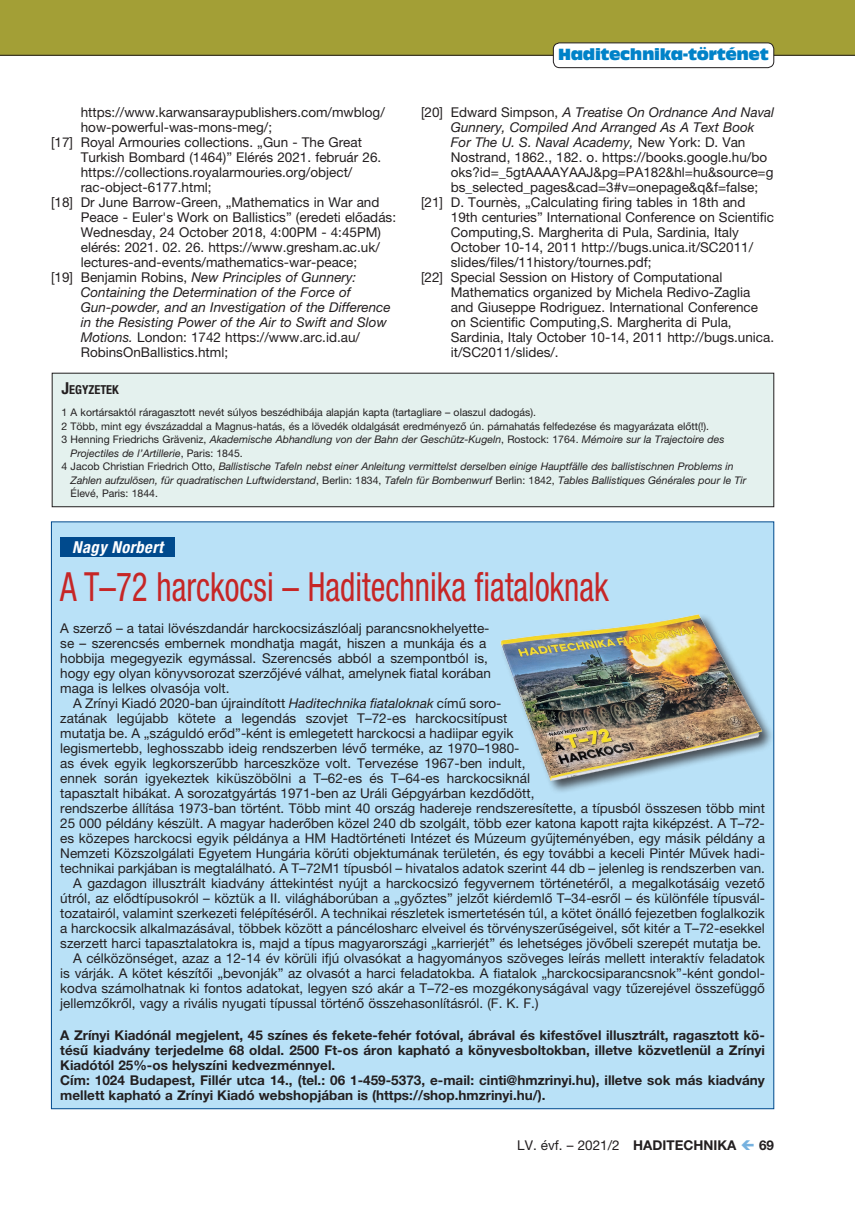
<style>
.page{position:relative;width:855px;height:1212px;background:#fff}
.page>*{position:absolute;margin:0;border:0;box-sizing:border-box;transform-origin:0 0}
.t1{font:condensed 40.2px "Helvetica Neue LT Pro";color:#c62626;scale:.82 1}
.t2{font:italic 700 condensed 16.5px "Helvetica Neue LT Pro";letter-spacing:.025em;color:#fff}
.t3{font:15px "Antique Olive Compact";letter-spacing:-.02em;color:#0082c8}
.t4{font:13.5px/15px "Helvetica Neue LT Pro";color:#231f20}
.t5{font:700 13.5px/15px "Helvetica Neue LT Pro";color:#231f20}
.t6{font:italic 13.5px "Helvetica Neue LT Pro";color:#231f20}
.t7{font:700 condensed 12.3px "Helvetica Neue LT Pro";color:#231f20}
.t8{font:italic 10.5px "Helvetica Neue LT Pro";color:#231f20}
.t9{font:10.5px "Helvetica Neue LT Pro";color:#231f20}
.s1{font-style:normal}
.s2{font-style:italic}
.s3{font-size:16.5px}
.s4{font-weight:700}
</style>
<div class="page">
<div style="left:0;top:0;width:855px;height:55px;background:#a39f36"></div>
<hr style="left:0;top:55px;width:855px;height:1px;background:#231f20">
<div style="left:553px;top:43px;width:220px;height:25px;background:#fff;border-radius:6px"></div>
<div style="left:553px;top:43px;width:221px;height:25px;border:1px solid #231f20;border-radius:6px"></div>
<div style="left:52px;top:373px;width:721px;height:134px;background:#e4f1ee"></div>
<div style="left:52px;top:373px;width:722px;height:134px;border:1px solid #231f20"></div>
<div style="left:51px;top:522px;width:722px;height:587px;background:#b9e1f7"></div>
<div style="left:60px;top:537px;width:115px;height:19px;background:#004a8d"></div>
<div style="left:500px;top:613px;width:275px;height:181px;background:#231f20;opacity:.75"></div>
<img style="left:500px;top:615px;width:262px;height:166px">
<p class="t4" style="left:81px;top:105px;width:305px">https://www.karwansaraypublishers.com/mwblog/</p>
<p class="t4" style="left:81px;top:120px;width:193px">how-powerful-was-mons-meg/;</p>
<p class="t4" style="left:51px;top:135px;width:312px">[17] Royal Armouries collections. „Gun - The Great</p>
<p class="t4" style="left:81px;top:150px;width:302px">Turkish Bombard (1464)” Elérés 2021. február 26.</p>
<p class="t4" style="left:81px;top:165px;width:273px">https://collections.royalarmouries.org/object/</p>
<p class="t4" style="left:81px;top:180px;width:132px">rac-object-6177.html;</p>
<p class="t4" style="left:51px;top:195px;width:330px">[18] Dr June Barrow-Green, „Mathematics in War and</p>
<p class="t4" style="left:81px;top:210px;width:317px">Peace - Euler's Work on Ballistics” (eredeti előadás:</p>
<p class="t4" style="left:81px;top:225px;width:302px">Wednesday, 24 October 2018, 4:00PM - 4:45PM)</p>
<p class="t4" style="left:81px;top:240px;width:301px">elérés: 2021. 02. 26. https://www.gresham.ac.uk/</p>
<p class="t4" style="left:81px;top:255px;width:278px">lectures-and-events/mathematics-war-peace;</p>
<p class="t6" style="left:51px;top:269px;width:307px"><span class="s1">[19] Benjamin Robins,</span> New Principles of Gunnery:</p>
<p class="t6" style="left:81px;top:284px;width:272px">Containing the Determination of the Force of</p>
<p class="t6" style="left:81px;top:299px;width:311px">Gun-powder, and an Investigation of the Difference</p>
<p class="t6" style="left:81px;top:314px;width:308px">in the Resisting Power of the Air to Swift and Slow</p>
<p class="t4" style="left:81px;top:330px;width:281px"><span class="s2">Motions.</span> London: 1742 https://www.arc.id.au/</p>
<p class="t4" style="left:81px;top:345px;width:149px">RobinsOnBallistics.html;</p>
<p class="t3" style="left:558px;top:44px;width:212px">Haditechnika-történet</p>
<p class="t6" style="left:421px;top:104px;width:354px"><span class="s1">[20] Edward Simpson,</span> A Treatise On Ordnance And Naval</p>
<p class="t6" style="left:451px;top:119px;width:305px">Gunnery, Compiled And Arranged As A Text Book</p>
<p class="t6" style="left:451px;top:134px;width:296px">For The U. S. Naval Academy, <span class="s1">New York: D. Van</span></p>
<p class="t4" style="left:451px;top:150px;width:318px">Nostrand, 1862., 182. o. https://books.google.hu/bo</p>
<p class="t4" style="left:451px;top:165px;width:324px">oks?id=_5gtAAAAYAAJ&amp;pg=PA182&amp;hl=hu&amp;source=g</p>
<p class="t4" style="left:451px;top:180px;width:309px">bs_selected_pages&amp;cad=3#v=onepage&amp;q&amp;f=false;</p>
<p class="t4" style="left:421px;top:195px;width:326px">[21] D. Tournès, „Calculating firing tables in 18th and</p>
<p class="t4" style="left:451px;top:210px;width:325px">19th centuries” International Conference on Scientific</p>
<p class="t4" style="left:451px;top:225px;width:289px">Computing,S. Margherita di Pula, Sardinia, Italy</p>
<p class="t4" style="left:451px;top:240px;width:304px">October 10-14, 2011 http://bugs.unica.it/SC2011/</p>
<p class="t4" style="left:451px;top:255px;width:202px">slides/files/11history/tournes.pdf;</p>
<p class="t4" style="left:421px;top:270px;width:303px">[22] Special Session on History of Computational</p>
<p class="t4" style="left:451px;top:285px;width:301px">Mathematics organized by Michela Redivo-Zaglia</p>
<p class="t4" style="left:451px;top:300px;width:309px">and Giuseppe Rodriguez. International Conference</p>
<p class="t4" style="left:451px;top:315px;width:282px">on Scientific Computing,S. Margherita di Pula,</p>
<p class="t4" style="left:451px;top:330px;width:325px">Sardinia, Italy October 10-14, 2011 http://bugs.unica.</p>
<p class="t4" style="left:451px;top:345px;width:109px">it/SC2011/slides/.</p>
<p class="t7" style="left:62px;top:382px;width:59px"><span class="s3">J</span>EGYZETEK</p>
<p class="t9" style="left:62px;top:406px;width:476px">1 A kortársaktól ráragasztott nevét súlyos beszédhibája alapján kapta (tartagliare – olaszul dadogás).</p>
<p class="t9" style="left:62px;top:420px;width:649px">2 Több, mint egy évszázaddal a Magnus-hatás, és a lövedék oldalgását eredményező ún. párnahatás felfedezése és magyarázata előtt(!).</p>
<p class="t8" style="left:62px;top:433px;width:664px"><span class="s1">3 Henning Friedrichs Gräveniz,</span> Akademische Abhandlung von der Bahn der Geschütz-Kugeln<span class="s1">, Rostock: 1764.</span> Mémoire sur la Trajectoire des</p>
<p class="t8" style="left:71px;top:447px;width:174px">Projectiles de l’Artillerie<span class="s1">, Paris: 1845.</span></p>
<p class="t8" style="left:62px;top:460px;width:674px"><span class="s1">4 Jacob Christian Friedrich Otto,</span> Ballistische Tafeln nebst einer Anleitung vermittelst derselben einige Hauptfälle des ballistischnen Problems in</p>
<p class="t8" style="left:71px;top:474px;width:677px">Zahlen aufzulösen, für quadratischen Luftwiderstand<span class="s1">, Berlin: 1834,</span> Tafeln für Bombenwurf <span class="s1">Berlin: 1842,</span> Tables Ballistiques Générales pour le Tir</p>
<p class="t9" style="left:71px;top:487px;width:89px">Élevé, Paris: 1844.</p>
<p class="t2" style="left:72px;top:537px;width:92px">Nagy Norbert</p>
<h1 class="t1" style="left:60px;top:563px;width:670px">A T–72 harckocsi – Haditechnika fiataloknak</h1>
<p class="t4" style="left:60px;top:620px;width:432px">A szerző – a tatai lövészdandár harckocsizászlóalj parancsnokhelyette&shy;se – szerencsés embernek mondhatja magát, hiszen a munkája és a hobbija megegyezik egymással. Szerencsés abból a szempontból is, hogy egy olyan könyvsorozat szerzőjévé válhat, amelynek fiatal korában maga is lelkes olvasója volt.</p>
<p class="t4" style="left:73px;top:695px;width:430px">A Zrínyi Kiadó 2020-ban újraindított <span class="s2">Haditechnika fiataloknak</span> című soro-</p>
<p class="t4" style="left:60px;top:710px;width:449px">zatának legújabb kötete a legendás szovjet T–72-es harckocsitípust</p>
<p class="t4" style="left:60px;top:725px;width:454px">mutatja be. A „száguldó erőd”-ként is emlegetett harckocsi a hadiipar egyik</p>
<p class="t4" style="left:60px;top:740px;width:461px">legismertebb, leghosszabb ideig rendszerben lévő terméke, az 1970–1980-</p>
<p class="t4" style="left:60px;top:755px;width:467px">as évek egyik legkorszerűbb harceszköze volt. Tervezése 1967-ben indult,</p>
<p class="t4" style="left:60px;top:770px;width:471px">ennek során igyekeztek kiküszöbölni a T–62-es és T–64-es harckocsiknál</p>
<p class="t4" style="left:60px;top:785px;width:475px">tapasztalt hibákat. A sorozatgyártás 1971-ben az Uráli Gépgyárban kezdődött,</p>
<p class="t4" style="left:60px;top:800px;width:706px">rendszerbe állítása 1973-ban történt. Több mint 40 ország hadereje rendszeresítette, a típusból összesen több mint</p>
<p class="t4" style="left:60px;top:815px;width:706px">25 000 példány készült. A magyar haderőben közel 240 db szolgált, több ezer katona kapott rajta kiképzést. A T–72-</p>
<p class="t4" style="left:60px;top:830px;width:706px">es közepes harckocsi egyik példánya a HM Hadtörténeti Intézet és Múzeum gyűjteményében, egy másik példány a</p>
<p class="t4" style="left:60px;top:845px;width:706px">Nemzeti Közszolgálati Egyetem Hungária körúti objektumának területén, és egy további a keceli Pintér Művek hadi-</p>
<p class="t4" style="left:60px;top:860px;width:706px">technikai parkjában is megtalálható. A T–72M1 típusból – hivatalos adatok szerint 44 db – jelenleg is rendszerben van.</p>
<p class="t4" style="left:73px;top:875px;width:693px">A gazdagon illusztrált kiadvány áttekintést nyújt a harckocsizó fegyvernem történetéről, a megalkotásáig vezető</p>
<p class="t4" style="left:60px;top:890px;width:706px">útról, az elődtípusokról – köztük a II. világháborúban a „győztes” jelzőt kiérdemlő T–34-esről – és különféle típusvál-</p>
<p class="t4" style="left:60px;top:905px;width:706px">tozatairól, valamint szerkezeti felépítéséről. A technikai részletek ismertetésén túl, a kötet önálló fejezetben foglalkozik</p>
<p class="t4" style="left:60px;top:920px;width:706px">a harckocsik alkalmazásával, többek között a páncélosharc elveivel és törvényszerűségeivel, sőt kitér a T–72-esekkel</p>
<p class="t4" style="left:60px;top:935px;width:702px">szerzett harci tapasztalatokra is, majd a típus magyarországi „karrierjét” és lehetséges jövőbeli szerepét mutatja be.</p>
<p class="t4" style="left:73px;top:950px;width:693px">A célközönséget, azaz a 12-14 év körüli ifjú olvasókat a hagyományos szöveges leírás mellett interaktív feladatok</p>
<p class="t4" style="left:60px;top:965px;width:706px">is várják. A kötet készítői „bevonják” az olvasót a harci feladatokba. A fiatalok „harckocsiparancsnok”-ként gondol-</p>
<p class="t4" style="left:60px;top:980px;width:706px">kodva számolhatnak ki fontos adatokat, legyen szó akár a T–72-es mozgékonyságával vagy tűzerejével összefüggő</p>
<p class="t4" style="left:60px;top:995px;width:480px">jellemzőkről, vagy a rivális nyugati típussal történő összehasonlításról. (F. K. F.)</p>
<p class="t5" style="left:60px;top:1027px;width:706px">A Zrínyi Kiadónál megjelent, 45 színes és fekete-fehér fotóval, ábrával és kifestővel illusztrált, ragasztott kö&shy;tésű kiadvány terjedelme 68 oldal. 2500 Ft-os áron kapható a könyvesboltokban, illetve közvetlenül a Zrínyi Kiadótól 25%-os helyszíni kedvezménnyel.<br>Cím: 1024 Budapest, Fillér utca 14., (tel.: 06 1-459-5373, e-mail: cinti@hmzrinyi.hu), illetve sok más kiadvány mellett kapható a Zrínyi Kiadó webshopjában is (https://shop.hmzrinyi.hu/).</p>
<p class="t4" style="left:517px;top:1137px;width:221px">LV. évf. – 2021/2 <span class="s4">HADITECHNIKA</span></p>
<p class="t5" style="left:759px;top:1137px;width:17px">69</p>
</div>
